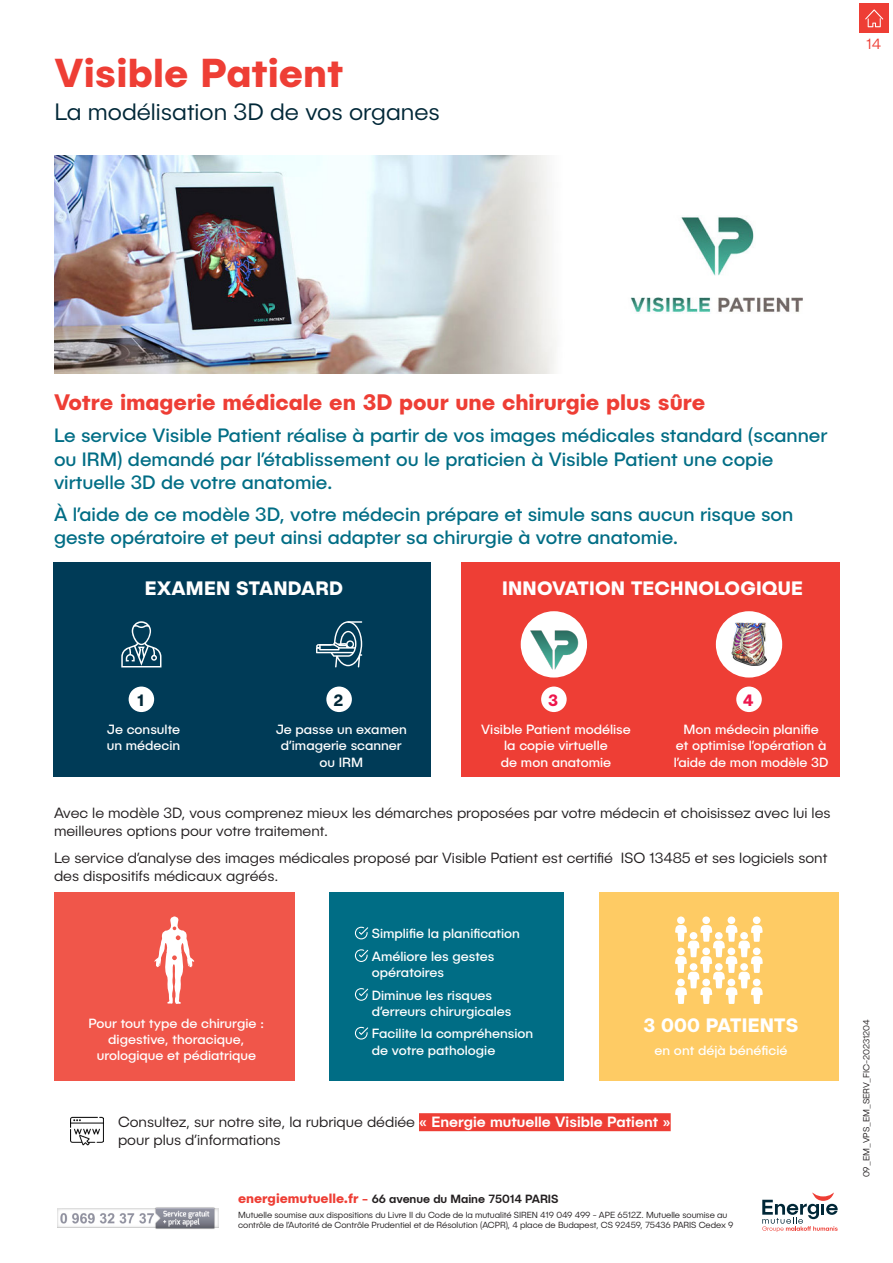
<style>
.page{position:relative;width:893px;height:1263px;background:#fff}
.page>*{position:absolute;margin:0;border:0;box-sizing:border-box;transform-origin:0 0}
.t1{font:700 40.5px "Publica Sans";color:#ee3e35}
.t2{font:300 24px "Publica Sans";color:#002737}
.t3{font:700 22.5px "Publica Sans";color:#ee3e35}
.t4{font:19.5px/23.4px "Publica Sans";color:#006d85}
.t5{font:700 19.5px "Publica Sans";letter-spacing:.01em;color:#fff}
.t6{font:700 16.5px "Publica Sans";color:#002737}
.t7{font:700 16.5px "Publica Sans";color:#ed164c}
.t8{font:300 15px/18px "Publica Sans";color:#231f20}
.t9{font:300 15px "Publica Sans";color:#ee3e35}
.t10{font:13.5px/16.2px "Publica Sans";color:#fff}
.t11{font:500 12px "Publica Sans";letter-spacing:-.005em;color:#231f20}
.t12{font:300 9px/10.5px "Publica Sans";letter-spacing:-.005em;color:#231f20}
.s1{font-weight:500;color:#fff}
.s2{font-weight:700;font-size:13.5px;color:#ee3e35}
.s3{font-weight:700;color:#ee3e35}
</style>
<div class="page">
<svg style="left:762px;top:1192px;width:76px;height:40px"></svg>
<img style="left:57px;top:1207px;width:162px;height:22px">
<div style="left:419px;top:1113px;width:252px;height:18px;background:#ee3e35"></div>
<img style="left:70px;top:1116px;width:33px;height:30px">
<img style="left:54px;top:156px;width:749px;height:218px">
<div style="left:53px;top:562px;width:378px;height:215px;background:#003b57"></div>
<div style="left:461px;top:562px;width:378px;height:215px;background:#ee3e35"></div>
<div style="left:129px;top:686px;width:25px;height:26px;background:#fff;border-radius:50%"></div>
<div style="left:541px;top:686px;width:26px;height:26px;background:#fff;border-radius:50%"></div>
<div style="left:326px;top:686px;width:26px;height:26px;background:#fff;border-radius:50%"></div>
<div style="left:736px;top:686px;width:26px;height:26px;background:#fff;border-radius:50%"></div>
<svg style="left:316px;top:621px;width:46px;height:46px"></svg>
<svg style="left:121px;top:621px;width:40px;height:46px"></svg>
<div style="left:716px;top:611px;width:66px;height:66px;background:#fff;border-radius:50%"></div>
<img style="left:732px;top:623px;width:34px;height:42px">
<img style="left:521px;top:611px;width:66px;height:66px;border-radius:33px">
<div style="left:54px;top:892px;width:240px;height:189px;background:#f0564a"></div>
<svg style="left:154px;top:916px;width:40px;height:88px"></svg>
<div style="left:599px;top:892px;width:240px;height:189px;background:#fecb64"></div>
<div style="left:677px;top:916px;width:8px;height:8px;background:#fff;border-radius:50%"></div>
<div style="left:702px;top:916px;width:8px;height:8px;background:#fff;border-radius:50%"></div>
<div style="left:728px;top:916px;width:7px;height:8px;background:#fff;border-radius:50%"></div>
<div style="left:753px;top:916px;width:8px;height:8px;background:#fff;border-radius:50%"></div>
<svg style="left:675px;top:925px;width:88px;height:79px"></svg>
<div style="left:753px;top:979px;width:8px;height:7px;background:#fff;border-radius:50%"></div>
<div style="left:329px;top:892px;width:235px;height:189px;background:#006d85"></div>
<svg style="left:355px;top:927px;width:13px;height:12px"></svg>
<svg style="left:355px;top:949px;width:13px;height:13px"></svg>
<svg style="left:355px;top:988px;width:13px;height:13px"></svg>
<svg style="left:355px;top:1027px;width:13px;height:12px"></svg>
<div style="left:860px;top:4px;width:29px;height:29px;background:#ee3e35"></div>
<svg style="left:865px;top:9px;width:18px;height:18px"></svg>
<p class="t1" style="left:55px;top:46px;width:290px">Visible Patient</p>
<p class="t2" style="left:55px;top:97px;width:387px">La modélisation 3D de vos organes</p>
<p class="t9" style="left:866px;top:35px;width:16px">14</p>
<p class="t3" style="left:54px;top:388px;width:653px">Votre imagerie médicale en 3D pour une chirurgie plus sûre</p>
<p class="t4" style="left:54px;top:423px;width:775px">Le service Visible Patient réalise à partir de vos images médicales standard (scanner ou IRM) demandé par l’établissement ou le praticien à Visible Patient une copie virtuelle 3D de votre anatomie.</p>
<p class="t4" style="left:54px;top:502px;width:741px">À l’aide de ce modèle 3D, votre médecin prépare et simule sans aucun risque son geste opératoire et peut ainsi adapter sa chirurgie à votre anatomie.</p>
<p class="t5" style="left:145px;top:575px;width:200px">EXAMEN STANDARD</p>
<p class="t5" style="left:502px;top:575px;width:302px">INNOVATION TECHNOLOGIQUE</p>
<p class="t6" style="left:137px;top:689px;width:8px">1</p>
<p class="t6" style="left:333px;top:689px;width:11px">2</p>
<p class="t7" style="left:548px;top:689px;width:12px">3</p>
<p class="t7" style="left:743px;top:689px;width:12px">4</p>
<p class="t10" style="left:276px;top:721px;width:133px;text-align:center">Je passe un examen d’imagerie scanner ou IRM</p>
<p class="t10" style="left:674px;top:721px;width:156px;text-align:center">Mon médecin planifie<br>et optimise l’opération à l’aide de mon modèle 3D</p>
<p class="t10" style="left:107px;top:721px;width:75px">Je consulte un médecin</p>
<p class="t10" style="left:481px;top:721px;width:151px;text-align:center">Visible Patient modélise la copie virtuelle<br>de mon anatomie</p>
<p class="t8" style="left:54px;top:803px;width:778px">Avec le modèle 3D, vous comprenez mieux les démarches proposées par votre médecin et choisissez avec lui les meilleures options pour votre traitement.</p>
<p class="t8" style="left:54px;top:848px;width:775px">Le service d’analyse des images médicales proposé par Visible Patient est certifié ISO 13485 et ses logiciels sont des dispositifs médicaux agréés.</p>
<p class="t10" style="left:372px;top:922px;width:150px;line-height:22.6px">Simplifie la planification<br>Améliore les gestes</p>
<p class="t10" style="left:372px;top:961px;width:122px;line-height:22.6px">opératoires<br>Diminue les risques</p>
<p class="t10" style="left:372px;top:999px;width:163px;line-height:22.6px">d’erreurs chirurgicales<br>Facilite la compréhension</p>
<p class="t10" style="left:372px;top:1041px;width:125px">de votre pathologie</p>
<p class="t10" style="left:88px;top:1014px;width:177px;text-align:center">Pour tout type de chirurgie : digestive, thoracique, urologique et pédiatrique</p>
<p class="t5" style="left:644px;top:1013px;width:156px">3 000 PATIENTS</p>
<p class="t10" style="left:655px;top:1042px;width:134px">en ont déjà bénéficié</p>
<p class="t8" style="left:118px;top:1112px;width:554px">Consultez, sur notre site, la rubrique dédiée <span class="s1">« Energie mutuelle Visible Patient » </span>pour plus d’informations</p>
<p class="t11" style="left:238px;top:1191px;width:322px"><span class="s2">energiemutuelle.fr</span> <span class="s3">-</span> 66 avenue du Maine 75014 PARIS</p>
<p class="t12" style="left:238px;top:1209px;width:497px">Mutuelle soumise aux dispositions du Livre II du Code de la mutualité SIREN 419 049 499 - APE 6512Z. Mutuelle soumise au contrôle de l’Autorité de Contrôle Prudentiel et de Résolution (ACPR), 4 place de Budapest, CS 92459, 75436 PARIS Cedex 9</p>
<p class="t12" style="left:861px;top:1177px;width:160px;rotate:-90deg">09_EM_VPS_EM_SERV_FIC-20231204</p>
</div>
